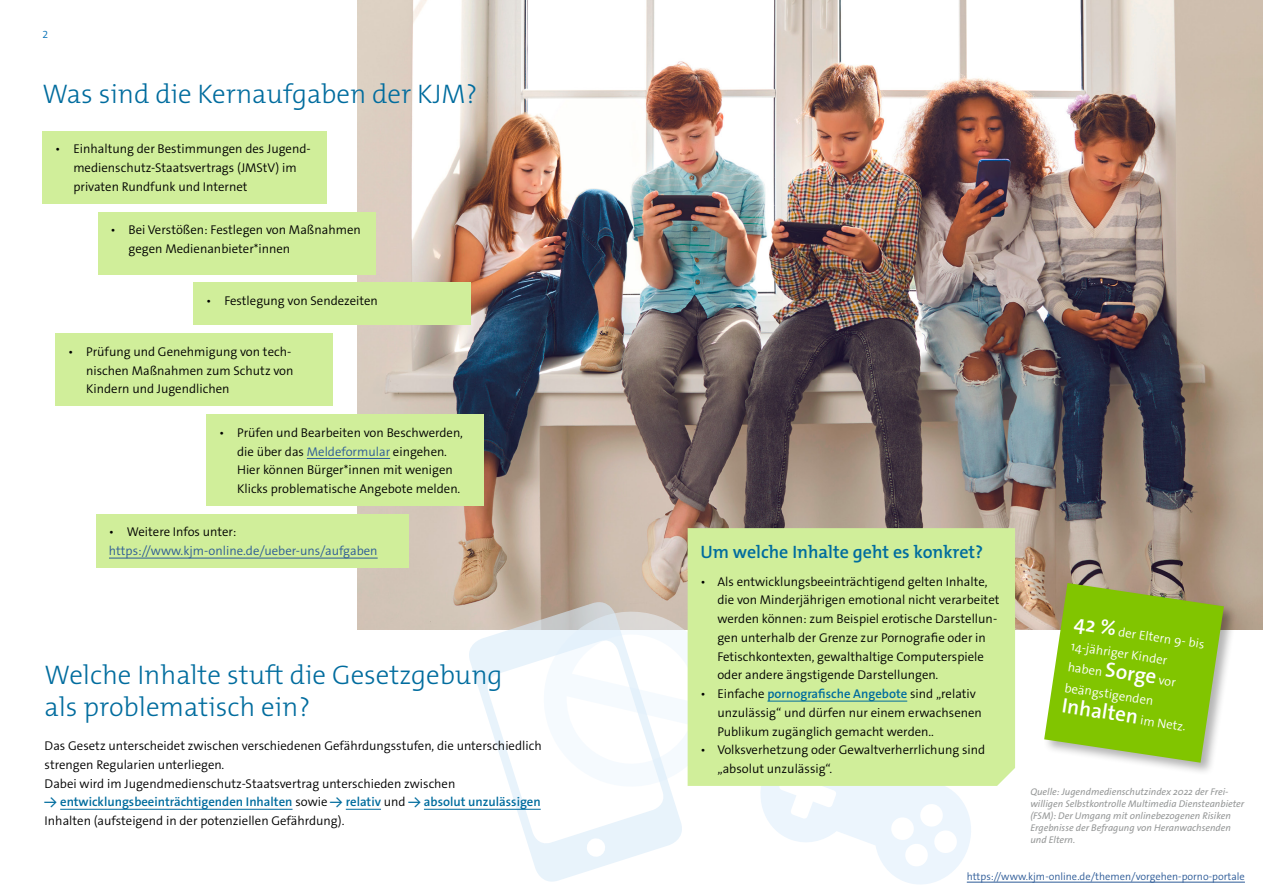
<style>
.page{position:relative;width:1263px;height:893px;background:#fff}
.page>*{position:absolute;margin:0;border:0;box-sizing:border-box;transform-origin:0 0}
.t1{font:300 27px/31.5px "The Mix Os F";color:#006c9e}
.t2{font:600 21px "The Sans Os F";color:#fff}
.t3{font:600 18px "The Mix Os F";color:#006c9e}
.t4{font:300 12.75px/18.8px "The Sans Os F";color:#000}
.t5{font:600 12.75px/18.8px "The Sans Os F";color:#006c9e}
.t6{font:300 12.75px/18.8px "The Sans Os F";color:#2c5a97}
.t7{font:300 12.75px/21.3px "The Sans Os F";color:#fff}
.t8{font:300 10.5px "The Sans Os F";color:#2c5a97}
.t9{font:300 10.5px "The Sans Os F";color:#006eb6}
.t10{font:italic 9.75px/12px "The Sans Os F";color:#969898}
.s1{color:#2c5a97}
.s2{color:#000}
.s3{font-weight:300;color:#000}
.s4{font-weight:600;color:#006c9e}
</style>
<div class="page">
<img style="left:358px;top:0;width:905px;height:629px">
<svg style="left:686px;top:599px;width:2px;height:187px"></svg>
<svg style="left:465px;top:598px;width:221px;height:284px"></svg>
<svg style="left:760px;top:786px;width:217px;height:98px"></svg>
<div style="left:43px;top:131px;width:284px;height:72px;background:#d0ee9a"></div>
<div style="left:98px;top:212px;width:277px;height:62px;background:#d0ee9a"></div>
<div style="left:206px;top:415px;width:278px;height:91px;background:#d0ee9a"></div>
<hr style="left:307px;top:458px;width:83px;height:1px;background:#2c5a97">
<div style="left:193px;top:283px;width:278px;height:42px;background:#d0ee9a"></div>
<div style="left:96px;top:514px;width:312px;height:54px;background:#d0ee9a"></div>
<hr style="left:109px;top:558px;width:269px;height:1px;background:#2c5a97">
<div style="left:55px;top:334px;width:278px;height:72px;background:#d0ee9a"></div>
<hr style="left:60px;top:809px;width:233px;height:1px;background:#006c9e">
<hr style="left:346px;top:809px;width:35px;height:1px;background:#006c9e">
<hr style="left:424px;top:809px;width:117px;height:1px;background:#006c9e">
<div style="left:1042px;top:581px;width:195px;height:195px;background:#000;opacity:.3"></div>
<div style="left:688px;top:528px;width:327px;height:258px;background:#d0ee9a"></div>
<hr style="left:767px;top:701px;width:140px;height:1px;background:#006c9e">
<hr style="left:967px;top:882px;width:278px;height:1px;background:#2c5a97">
<svg style="left:1044px;top:583px;width:180px;height:180px;background:#92c52b"></svg>
<p class="t9" style="left:43px;top:27px;width:7px">2</p>
<h2 class="t1" style="left:43px;top:78px;width:436px">Was sind die Kernaufgaben der KJM?</h2>
<p class="t4" style="left:73px;top:140px;width:239px;text-indent:-18px">• Einhaltung der Bestimmungen des Jugend&shy;medienschutz-Staatsvertrags (JMStV) im privaten Rundfunk und Internet</p>
<p class="t4" style="left:129px;top:220px;width:234px;text-indent:-18px">• Bei Verstößen: Festlegen von Maßnahmen gegen Medienanbieter*innen</p>
<p class="t4" style="left:206px;top:291px;width:173px">• Festlegung von Sendezeiten</p>
<p class="t4" style="left:86px;top:342px;width:209px;text-indent:-18px">• Prüfung und Genehmigung von tech&shy;nischen Maßnahmen zum Schutz von<br>Kindern und Jugendlichen</p>
<p class="t4" style="left:237px;top:423px;width:227px;text-indent:-18px">• Prüfen und Bearbeiten von Beschwerden, die über das <span class="s1">Meldeformular</span> eingehen.<br>Hier können Bürger*innen mit wenigen Klicks problematische Angebote melden.</p>
<p class="t6" style="left:109px;top:523px;width:270px"><span class="s2">• Weitere Infos unter: </span>https://www.kjm-online.de/ueber-uns/aufgaben</p>
<h2 class="t1" style="left:45px;top:660px;width:459px">Welche Inhalte stuft die Gesetzgebung als problematisch ein?</h2>
<p class="t4" style="left:45px;top:736px;width:498px">Das Gesetz unterscheidet zwischen verschiedenen Gefährdungsstufen, die unterschiedlich strengen Regularien unterliegen.<br>Dabei wird im Jugendmedienschutz-Staatsvertrag unterschieden zwischen</p>
<p class="t5" style="left:45px;top:793px;width:498px">→ entwicklungsbeeinträchtigenden Inhalten <span class="s3">sowie</span> → relativ <span class="s3">und</span> → absolut unzulässigen<br><span class="s3">Inhalten (aufsteigend in der potenziellen Gefährdung).</span></p>
<h3 class="t3" style="left:700px;top:540px;width:284px">Um welche Inhalte geht es konkret?</h3>
<p class="t4" style="left:717px;top:572px;width:284px;text-indent:-17px">• Als entwicklungsbeeinträchtigend gelten Inhalte, die von Minderjährigen emotional nicht verarbeitet werden können: zum Beispiel erotische Darstellun&shy;gen unterhalb der Grenze zur Pornografie oder in Fetischkontexten, gewalthaltige Computerspiele oder andere ängstigende Darstellungen.</p>
<p class="t4" style="left:717px;top:685px;width:266px;text-indent:-17px">• Einfache <span class="s4">pornografische Angebote</span> sind „relativ unzulässig“ und dürfen nur einem erwachsenen<br>Publikum zugänglich gemacht werden..</p>
<p class="t4" style="left:717px;top:741px;width:269px;text-indent:-17px">• Volksverhetzung oder Gewaltverherrlichung sind „absolut unzulässig“.</p>
<p class="t7" style="left:1076px;top:614px;width:133px;text-indent:45px;rotate:9deg">der Eltern 9- bis<br>14-jähriger Kinder haben</p>
<p class="t2" style="left:1107px;top:656px;width:53px;rotate:8deg">Sorge</p>
<p class="t7" style="left:1066px;top:676px;width:91px;rotate:9deg">beängstigenden</p>
<p class="t2" style="left:1064px;top:692px;width:78px;rotate:8deg">Inhalten</p>
<p class="t7" style="left:1142px;top:709px;width:48px;rotate:9deg">im Netz.</p>
<p class="t10" style="left:1030px;top:785px;width:215px">Quelle: Jugendmedienschutzindex 2022 der Frei&shy;willigen Selbstkontrolle Multimedia Diensteanbieter (FSM): Der Umgang mit onlinebezogenen Risiken Ergebnisse der Befragung von Heranwachsenden und Eltern.</p>
<p class="t8" style="left:967px;top:869px;width:280px">https://www.kjm-online.de/themen/vorgehen-porno-portale</p>
</div>
